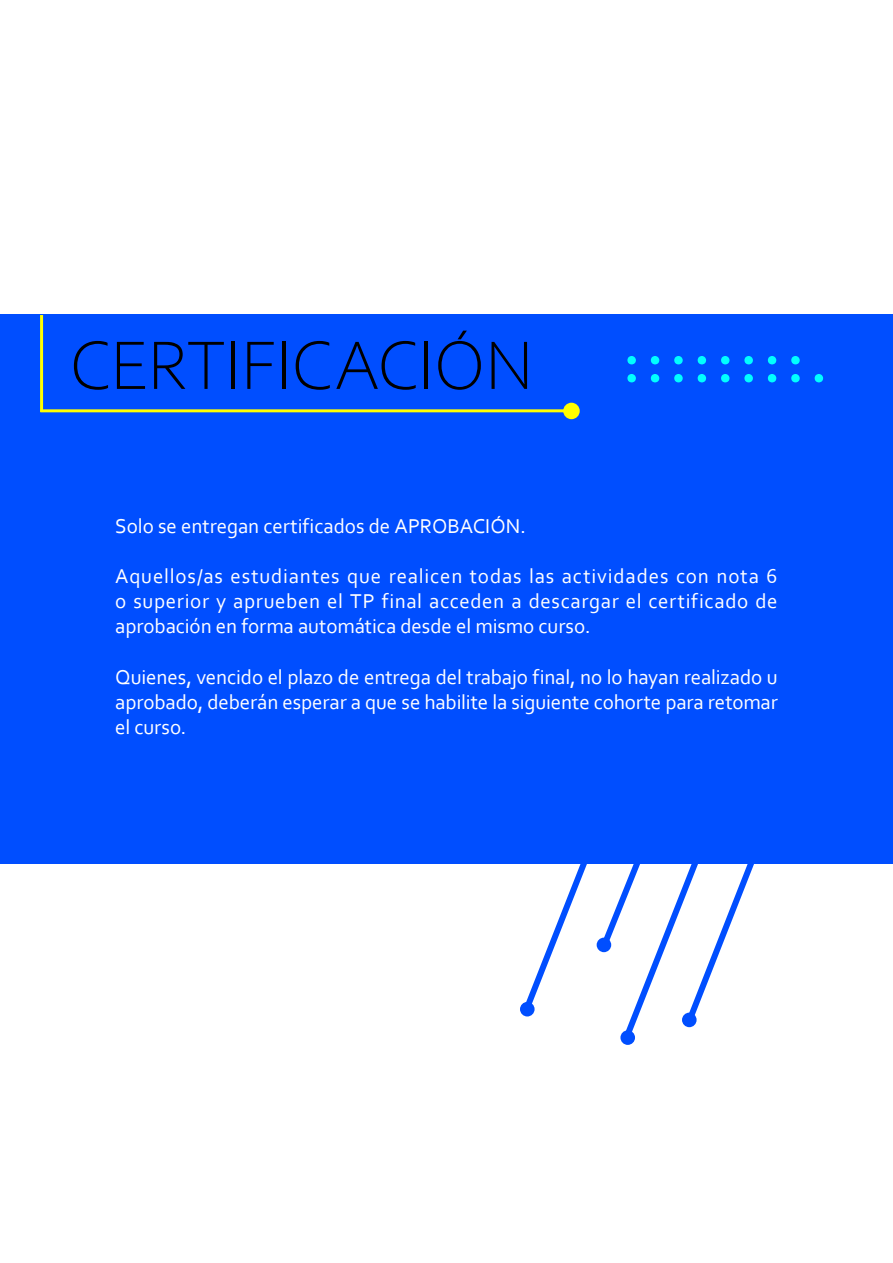
<style>
.page{position:relative;width:893px;height:1263px;background:#fff}
.page>*{position:absolute;margin:0;border:0;box-sizing:border-box;transform-origin:0 0}
.t1{font:300 72px "Corbel";letter-spacing:-.005em;color:#000}
.t2{font:72px "N Sim Sun";color:#0ff}
.t3{font:21px/25.2px "Corbel";letter-spacing:-.005em;color:#fff;text-align:justify}
</style>
<div class="page">
<div style="left:0;top:314px;width:892px;height:549px;background:#004eff"></div>
<hr style="left:40px;top:409px;width:525px;height:3px;background:#ff0">
<hr style="left:40px;top:315px;width:3px;height:97px;background:#ff0">
<div style="left:563px;top:403px;width:17px;height:16px;background:#ff0;border-radius:50%"></div>
<svg style="left:519px;top:863px;width:257px;height:181px"></svg>
<div style="left:520px;top:1002px;width:15px;height:14px;background:#004eff;border-radius:50%"></div>
<div style="left:597px;top:938px;width:14px;height:14px;background:#004eff;border-radius:50%"></div>
<div style="left:620px;top:1030px;width:15px;height:15px;background:#004eff;border-radius:50%"></div>
<div style="left:682px;top:1012px;width:15px;height:15px;background:#004eff;border-radius:50%"></div>
<h1 class="t1" style="left:69px;top:318px;width:755px">CERTIFICACIÓN <sup>........</sup></h1>
<h1 class="t2" style="left:623px;top:321px;width:225px">.........</h1>
<p class="t3" style="left:115px;top:513px;width:412px">Solo se entregan certificados de APROBACIÓN.</p>
<p class="t3" style="left:115px;top:563px;width:664px">Aquellos/as estudiantes que realicen todas las actividades con nota 6 o superior y aprueben el TP final acceden a descargar el certificado de aprobación en forma automática desde el mismo curso.</p>
<p class="t3" style="left:115px;top:664px;width:664px">Quienes, vencido el plazo de entrega del trabajo final, no lo hayan realizado u aprobado, deberán esperar a que se habilite la siguiente cohorte para retomar el curso.</p>
</div>
